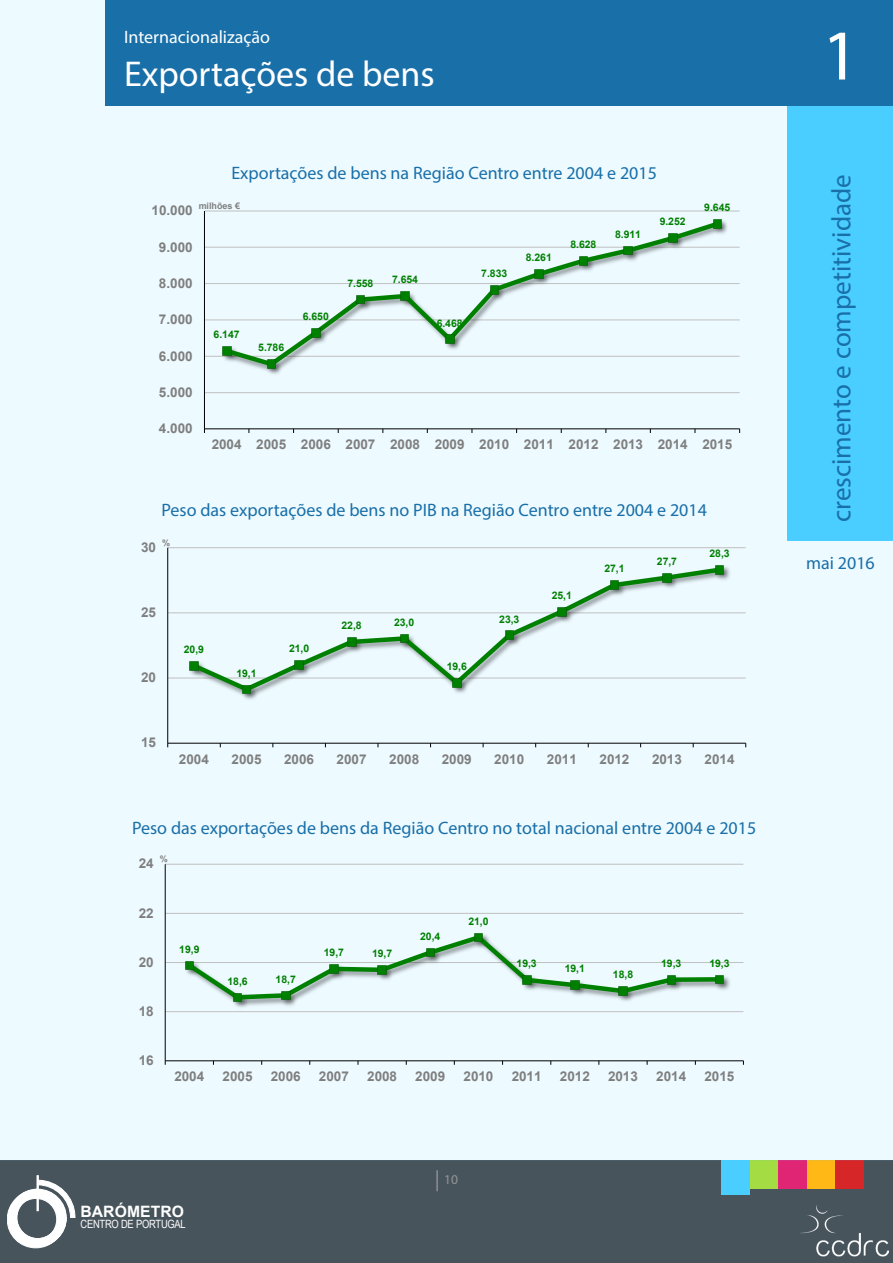
<style>
.page{position:relative;width:893px;height:1263px;background:#fff}
.page>*{position:absolute;margin:0;border:0;box-sizing:border-box;transform-origin:0 0}
.t1{font:72px "Myriad Pro";color:#fff}
.t2{font:36px "Myriad Pro";color:#fff}
.t3{font:27px "Myriad Pro";color:#196fa8}
.t4{font:18px "Myriad Pro";color:#196fa8}
.t5{font:18px "Myriad Pro";color:#fff}
.t6{font:700 15.6px "Arial";letter-spacing:.005em;color:#fff}
.t7{font:700 13.5px "Arial";letter-spacing:.005em;color:#7f7f7f}
.t8{font:13.5px "Myriad Pro";color:#939598}
.t9{font:11.4px "Arial Narrow";letter-spacing:-.025em;color:#fff}
.t10{font:700 10.5px "Arial";letter-spacing:-.005em;color:#008000}
.t11{font:700 9px "Arial";color:#7f7f7f}
.s1{font-size:21px}
</style>
<div class="page">
<div style="left:0;top:1160px;width:893px;height:103px;background:#48545c"></div>
<div style="left:807px;top:1160px;width:29px;height:29px;background:#ffb816"></div>
<div style="left:750px;top:1160px;width:28px;height:29px;background:#a4dc43"></div>
<img style="left:801px;top:1205px;width:87px;height:52px">
<svg style="left:7px;top:1179px;width:69px;height:69px"></svg>
<div style="left:37px;top:1176px;width:1px;height:34px;border:1px solid #fff"></div>
<div style="left:778px;top:1160px;width:29px;height:29px;background:#e02574"></div>
<div style="left:836px;top:1160px;width:28px;height:29px;background:#d62628"></div>
<div style="left:0;top:0;width:893px;height:1160px;background:#edfaff"></div>
<div style="left:722px;top:1160px;width:28px;height:35px;background:#4acdff"></div>
<div style="left:105px;top:0;width:788px;height:105px;background:#196fa8"></div>
<div style="left:788px;top:105px;width:105px;height:435px;background:#4acdff"></div>
<hr style="left:168px;top:678px;width:578px;height:1px;background:#c0c0c0">
<hr style="left:168px;top:613px;width:578px;height:1px;background:#c0c0c0">
<hr style="left:168px;top:547px;width:578px;height:1px;background:#c0c0c0">
<hr style="left:167px;top:548px;width:1px;height:195px;background:#000">
<hr style="left:168px;top:743px;width:578px;height:1px;background:#000">
<img style="left:240px;top:694px;width:19px;height:6px">
<img style="left:725px;top:566px;width:5px;height:14px">
<svg style="left:188px;top:565px;width:537px;height:129px"></svg>
<svg style="left:190px;top:661px;width:8px;height:9px"></svg>
<svg style="left:242px;top:685px;width:9px;height:9px"></svg>
<svg style="left:295px;top:661px;width:9px;height:8px"></svg>
<svg style="left:347px;top:638px;width:9px;height:8px"></svg>
<svg style="left:400px;top:634px;width:9px;height:9px"></svg>
<svg style="left:453px;top:678px;width:8px;height:9px"></svg>
<svg style="left:505px;top:631px;width:9px;height:9px"></svg>
<svg style="left:558px;top:607px;width:8px;height:9px"></svg>
<svg style="left:610px;top:581px;width:9px;height:8px"></svg>
<svg style="left:663px;top:573px;width:8px;height:9px"></svg>
<svg style="left:715px;top:566px;width:9px;height:8px"></svg>
<hr style="left:204px;top:392px;width:536px;height:1px;background:#c0c0c0">
<hr style="left:204px;top:356px;width:536px;height:1px;background:#c0c0c0">
<hr style="left:204px;top:320px;width:536px;height:1px;background:#c0c0c0">
<hr style="left:204px;top:283px;width:536px;height:1px;background:#c0c0c0">
<hr style="left:204px;top:247px;width:536px;height:1px;background:#c0c0c0">
<hr style="left:204px;top:211px;width:536px;height:1px;background:#c0c0c0">
<hr style="left:204px;top:211px;width:1px;height:218px;background:#000">
<hr style="left:204px;top:429px;width:536px;height:1px;background:#000">
<img style="left:264px;top:369px;width:18px;height:5px">
<img style="left:723px;top:221px;width:4px;height:13px">
<svg style="left:221px;top:219px;width:502px;height:150px"></svg>
<svg style="left:222px;top:347px;width:9px;height:8px"></svg>
<svg style="left:267px;top:360px;width:9px;height:8px"></svg>
<svg style="left:312px;top:328px;width:8px;height:9px"></svg>
<svg style="left:356px;top:295px;width:9px;height:9px"></svg>
<svg style="left:401px;top:292px;width:9px;height:9px"></svg>
<svg style="left:445px;top:335px;width:9px;height:9px"></svg>
<svg style="left:490px;top:285px;width:9px;height:9px"></svg>
<svg style="left:535px;top:270px;width:8px;height:9px"></svg>
<svg style="left:579px;top:257px;width:9px;height:8px"></svg>
<svg style="left:624px;top:246px;width:9px;height:9px"></svg>
<svg style="left:668px;top:234px;width:9px;height:9px"></svg>
<svg style="left:713px;top:220px;width:9px;height:8px"></svg>
<hr style="left:165px;top:1011px;width:578px;height:1px;background:#c0c0c0">
<hr style="left:165px;top:962px;width:578px;height:1px;background:#c0c0c0">
<hr style="left:165px;top:913px;width:578px;height:1px;background:#c0c0c0">
<hr style="left:165px;top:864px;width:578px;height:1px;background:#c0c0c0">
<hr style="left:165px;top:864px;width:1px;height:197px;background:#000">
<hr style="left:165px;top:1060px;width:578px;height:1px;background:#000">
<img style="left:233px;top:1002px;width:18px;height:6px">
<img style="left:279px;top:1002px;width:17px;height:4px">
<img style="left:724px;top:976px;width:6px;height:14px">
<svg style="left:185px;top:933px;width:539px;height:69px"></svg>
<h3 class="t5" style="left:124px;top:26px;width:148px">Internacionalização</h3>
<h2 class="t2" style="left:124px;top:52px;width:312px">Exportações de bens</h2>
<h3 class="t4" style="left:231px;top:162px;width:427px">Exportações de bens na Região Centro entre 2004 e 2015</h3>
<p class="t11" style="left:199px;top:200px;width:43px">milhões €</p>
<p class="t7" style="left:151px;top:201px;width:43px">10.000</p>
<p class="t7" style="left:159px;top:237px;width:35px">9.000</p>
<p class="t7" style="left:159px;top:274px;width:35px">8.000</p>
<p class="t7" style="left:159px;top:310px;width:35px">7.000</p>
<p class="t7" style="left:159px;top:346px;width:35px">6.000</p>
<p class="t7" style="left:159px;top:383px;width:35px">5.000</p>
<p class="t7" style="left:159px;top:419px;width:35px">4.000</p>
<p class="t10" style="left:214px;top:327px;width:27px">6.147</p>
<p class="t10" style="left:258px;top:340px;width:27px">5.786</p>
<p class="t10" style="left:303px;top:309px;width:27px">6.650</p>
<p class="t10" style="left:347px;top:276px;width:27px">7.558</p>
<p class="t10" style="left:392px;top:272px;width:27px">7.654</p>
<p class="t10" style="left:437px;top:315px;width:27px">6.468</p>
<p class="t10" style="left:481px;top:266px;width:27px">7.833</p>
<p class="t10" style="left:526px;top:250px;width:27px">8.261</p>
<p class="t10" style="left:570px;top:237px;width:27px">8.628</p>
<p class="t10" style="left:615px;top:227px;width:27px">8.911</p>
<p class="t10" style="left:660px;top:214px;width:27px">9.252</p>
<p class="t10" style="left:704px;top:200px;width:27px">9.645</p>
<p class="t7" style="left:212px;top:435px;width:522px">2004 2005 2006 2007 2008 2009 2010 2011 2012 2013 2014 2015</p>
<h3 class="t4" style="left:161px;top:499px;width:547px">Peso das exportações de bens no PIB na Região Centro entre 2004 e 2014</h3>
<p class="t11" style="left:162px;top:536px;width:10px">%</p>
<p class="t7" style="left:141px;top:538px;width:17px">30</p>
<p class="t7" style="left:141px;top:603px;width:17px">25</p>
<p class="t7" style="left:141px;top:668px;width:17px">20</p>
<p class="t10" style="left:184px;top:642px;width:22px">20,9</p>
<p class="t10" style="left:236px;top:665px;width:22px">19,1</p>
<p class="t10" style="left:289px;top:641px;width:22px">21,0</p>
<p class="t10" style="left:342px;top:618px;width:22px">22,8</p>
<p class="t10" style="left:394px;top:615px;width:22px">23,0</p>
<p class="t10" style="left:447px;top:659px;width:22px">19,6</p>
<p class="t10" style="left:499px;top:611px;width:22px">23,3</p>
<p class="t10" style="left:552px;top:588px;width:22px">25,1</p>
<p class="t10" style="left:604px;top:561px;width:22px">27,1</p>
<p class="t10" style="left:657px;top:554px;width:22px">27,7</p>
<p class="t10" style="left:709px;top:546px;width:22px">28,3</p>
<p class="t7" style="left:141px;top:733px;width:17px">15</p>
<p class="t7" style="left:179px;top:749px;width:32px">2004</p>
<p class="t7" style="left:231px;top:749px;width:32px">2005</p>
<p class="t7" style="left:284px;top:749px;width:32px">2006</p>
<p class="t7" style="left:337px;top:749px;width:32px">2007</p>
<p class="t7" style="left:389px;top:749px;width:32px">2008</p>
<p class="t7" style="left:442px;top:749px;width:32px">2009</p>
<p class="t7" style="left:494px;top:749px;width:32px">2010</p>
<p class="t7" style="left:547px;top:749px;width:32px">2011</p>
<p class="t7" style="left:599px;top:749px;width:32px">2012</p>
<p class="t7" style="left:652px;top:749px;width:32px">2013</p>
<p class="t7" style="left:704px;top:749px;width:32px">2014</p>
<h3 class="t4" style="left:132px;top:817px;width:626px">Peso das exportações de bens da Região Centro no total nacional entre 2004 e 2015</h3>
<p class="t11" style="left:160px;top:853px;width:10px">%</p>
<p class="t7" style="left:139px;top:854px;width:17px">24</p>
<p class="t7" style="left:139px;top:903px;width:17px">22</p>
<p class="t7" style="left:139px;top:952px;width:17px">20</p>
<p class="t7" style="left:139px;top:1002px;width:17px">18</p>
<p class="t7" style="left:139px;top:1051px;width:17px">16</p>
<p class="t10" style="left:179px;top:942px;width:22px">19,9</p>
<p class="t10" style="left:227px;top:973px;width:22px">18,6</p>
<p class="t10" style="left:276px;top:972px;width:22px">18,7</p>
<p class="t10" style="left:324px;top:945px;width:22px">19,7</p>
<p class="t10" style="left:372px;top:946px;width:22px">19,7</p>
<p class="t10" style="left:420px;top:929px;width:22px">20,4</p>
<p class="t10" style="left:468px;top:914px;width:22px">21,0</p>
<p class="t10" style="left:517px;top:956px;width:22px">19,3</p>
<p class="t10" style="left:565px;top:961px;width:22px">19,1</p>
<p class="t10" style="left:613px;top:967px;width:22px">18,8</p>
<p class="t10" style="left:661px;top:956px;width:22px">19,3</p>
<p class="t10" style="left:709px;top:955px;width:22px">19,3</p>
<p class="t7" style="left:174px;top:1067px;width:32px">2004</p>
<p class="t7" style="left:223px;top:1067px;width:32px">2005</p>
<p class="t7" style="left:271px;top:1067px;width:32px">2006</p>
<p class="t7" style="left:319px;top:1067px;width:32px">2007</p>
<p class="t7" style="left:367px;top:1067px;width:32px">2008</p>
<p class="t7" style="left:415px;top:1067px;width:32px">2009</p>
<p class="t7" style="left:463px;top:1067px;width:32px">2010</p>
<p class="t7" style="left:512px;top:1067px;width:32px">2011</p>
<p class="t7" style="left:560px;top:1067px;width:32px">2012</p>
<p class="t7" style="left:608px;top:1067px;width:32px">2013</p>
<p class="t7" style="left:656px;top:1067px;width:32px">2014</p>
<p class="t7" style="left:704px;top:1067px;width:32px">2015</p>
<p class="t6" style="left:81px;top:1200px;width:105px">BARÓMETRO</p>
<p class="t9" style="left:81px;top:1215px;width:107px">CENTRO DE PORTUGAL</p>
<p class="t8" style="left:435px;top:1171px;width:25px"><span class="s1">|</span> 10</p>
<h1 class="t1" style="left:822px;top:11px;width:38px">1</h1>
<h3 class="t3" style="left:825px;top:522px;width:349px;rotate:-90deg">crescimento e competitividade</h3>
<h3 class="t4" style="left:806px;top:551px;width:70px">mai 2016</h3>
</div>
